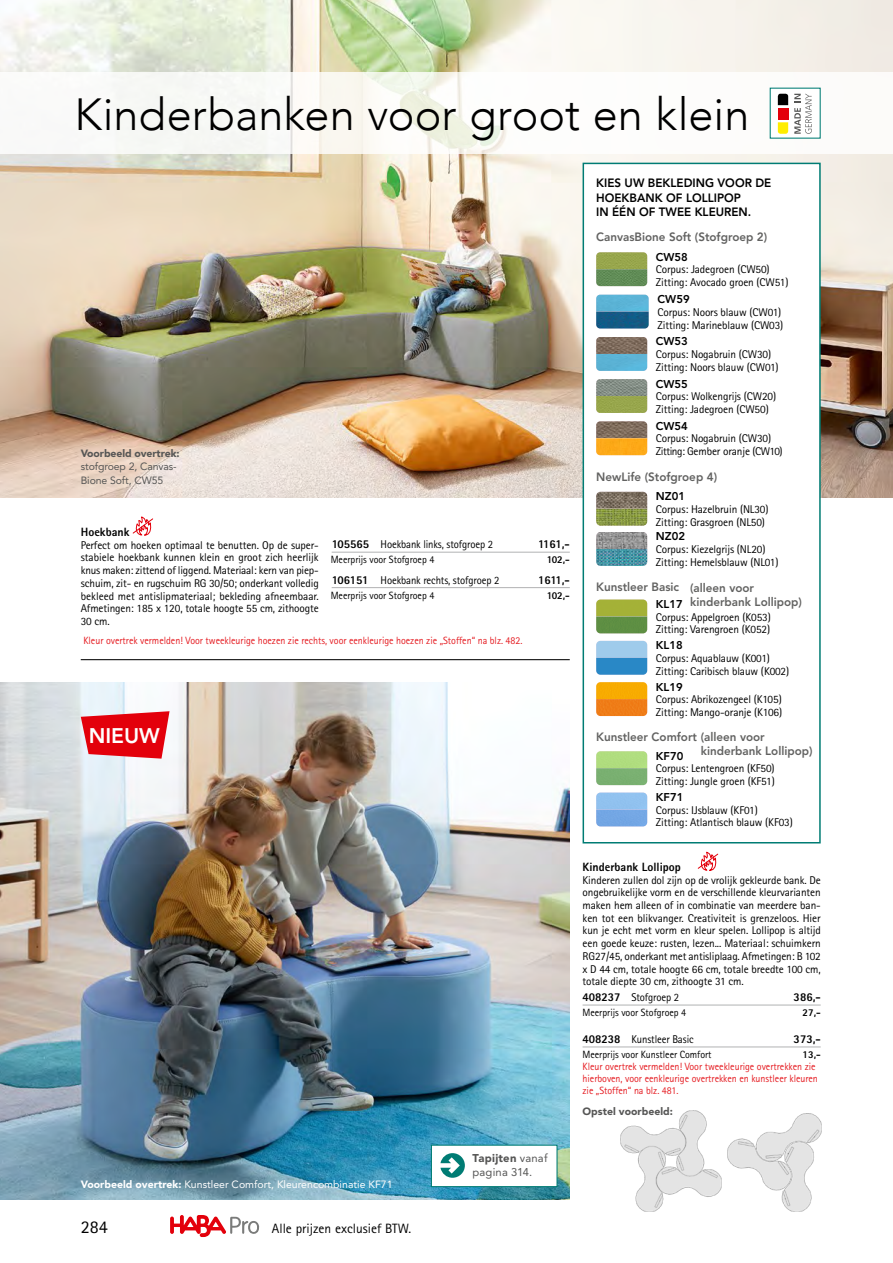
<style>
.page{position:relative;width:893px;height:1263px;background:#fff}
.page>*{position:absolute;margin:0;border:0;box-sizing:border-box;transform-origin:0 0}
.t1{font:300 45px "Avenir";letter-spacing:.005em;color:#000}
.t2{font:800 21px "Avenir LT";color:#fff}
.t3{font:18px "Agfa Rotis Sans Serif";color:#000}
.t4{font:13.5px "Agfa Rotis Sans Serif";color:#000}
.t5{font:800 12px/14.4px "Avenir LT";color:#626261}
.t6{font:800 12px/14.4px "Avenir LT";color:#000}
.t7{font:800 12px "Agfa Rotis Sans Serif";color:#000}
.t8{font:800 12px "Agfa Rotis Sans Serif";color:#000;scale:.95 1}
.t9{font:11.25px/12.8px "Agfa Rotis Sans Serif";letter-spacing:-.01em;color:#000}
.t10{font:11.25px "Agfa Rotis Sans Serif";letter-spacing:-.01em;color:#000;scale:.95 1}
.t11{font:800 11.25px "Avenir LT";color:#000}
.t12{font:11.25px/13.5px "Avenir LT";letter-spacing:.015em;color:#565655}
.t13{font:10.5px/12px "Agfa Rotis Sans Serif";color:#e51b21;scale:.95 1}
.t14{font:10.5px "Agfa Rotis Sans Serif";color:#000;scale:.95 1}
.t15{font:10.5px "Avenir LT";color:#fff}
.t16{font:900 10.5px "Avenir LT";letter-spacing:-.01em;color:#565655}
.t17{font:10.5px/13.5px "Avenir LT";letter-spacing:-.01em;color:#565655}
.t18{font:800 10.5px "Agfa Rotis Sans Serif";letter-spacing:-.02em;color:#000;scale:.95 1}
.s1{font-weight:800;font-size:12px}
.s2{font-weight:900}
</style>
<div class="page">
<svg style="left:170px;top:1215px;width:89px;height:22px"></svg>
<hr style="left:583px;top:1005px;width:238px;height:1px;background:#b1b2b3">
<hr style="left:583px;top:1046px;width:238px;height:1px;background:#b1b2b3">
<hr style="left:332px;top:552px;width:238px;height:1px;background:#b1b2b3">
<hr style="left:332px;top:587px;width:238px;height:1px;background:#b1b2b3">
<hr style="left:81px;top:659px;width:489px;height:1px;background:#000">
<img style="left:0;top:0;width:893px;height:498px">
<div style="left:0;top:72px;width:893px;height:82px;background:#fff"></div>
<div style="left:583px;top:163px;width:238px;height:680px;background:#fff;border:2px solid #007c74"></div>
<svg style="left:596px;top:252px;width:51px;height:34px;background:#7f9b55"></svg>
<svg style="left:596px;top:295px;width:53px;height:33px;background:#3b89af"></svg>
<svg style="left:596px;top:337px;width:51px;height:34px;background:#6e919b"></svg>
<svg style="left:596px;top:379px;width:51px;height:34px;background:#8f9b6b"></svg>
<svg style="left:596px;top:421px;width:51px;height:34px;background:#c08d3f"></svg>
<svg style="left:596px;top:492px;width:51px;height:34px;background:#868858"></svg>
<svg style="left:596px;top:532px;width:51px;height:34px;background:#70949d"></svg>
<svg style="left:794px;top:94px;width:18px;height:40px"></svg>
<svg style="left:778px;top:94px;width:10px;height:11px"></svg>
<div style="left:778px;top:108px;width:10px;height:11px;background:#e3000b"></div>
<svg style="left:778px;top:122px;width:10px;height:12px"></svg>
<img style="left:0;top:682px;width:570px;height:517px">
<img style="left:620px;top:1111px;width:101px;height:100px">
<img style="left:727px;top:1114px;width:94px;height:97px">
<svg style="left:596px;top:599px;width:51px;height:34px;background:#85a243"></svg>
<svg style="left:596px;top:641px;width:51px;height:34px;background:#67aad8"></svg>
<svg style="left:596px;top:682px;width:51px;height:34px;background:#f39510"></svg>
<svg style="left:596px;top:751px;width:51px;height:34px;background:#97c77a"></svg>
<svg style="left:596px;top:792px;width:51px;height:34px;background:#86b6ea"></svg>
<svg style="left:81px;top:711px;width:89px;height:48px;background:#e4303a"></svg>
<svg style="left:132px;top:517px;width:22px;height:19px"></svg>
<svg style="left:697px;top:852px;width:22px;height:19px"></svg>
<div style="left:431px;top:1144px;width:127px;height:43px;background:#fff;border:1px solid #007c74"></div>
<svg style="left:440px;top:1153px;width:25px;height:25px"></svg>
<h1 class="t1" style="left:74px;top:88px;width:676px">Kinderbanken voor groot en klein</h1>
<p class="t6" style="left:596px;top:176px;width:177px">KIES UW BEKLEDING VOOR DE<br>HOEKBANK OF LOLLIPOP<br>IN ÉÉN OF TWEE KLEUREN.</p>
<p class="t5" style="left:596px;top:229px;width:173px">CanvasBione Soft (Stofgroep 2)</p>
<p class="t11" style="left:656px;top:250px;width:34px">CW58</p>
<p class="t9" style="left:656px;top:263px;width:134px">Corpus: Jadegroen (CW50)<br>Zitting: Avocado groen (CW51)</p>
<p class="t11" style="left:658px;top:293px;width:34px">CW59</p>
<p class="t9" style="left:658px;top:305px;width:127px">Corpus: Noors blauw (CW01)<br>Zitting: Marineblauw (CW03)</p>
<p class="t11" style="left:656px;top:335px;width:34px">CW53</p>
<p class="t9" style="left:656px;top:348px;width:124px">Corpus: Nogabruin (CW30)<br>Zitting: Noors blauw (CW01)</p>
<p class="t11" style="left:656px;top:377px;width:34px">CW55</p>
<p class="t9" style="left:656px;top:390px;width:122px">Corpus: Wolkengrijs (CW20)<br>Zitting: Jadegroen (CW50)</p>
<p class="t16" style="left:81px;top:447px;width:100px">Voorbeeld overtrek:</p>
<p class="t17" style="left:81px;top:460px;width:97px">stofgroep 2, Canvas-<br>Bione Soft, CW55</p>
<p class="t7" style="left:81px;top:524px;width:50px">Hoekbank</p>
<p class="t9" style="left:81px;top:538px;width:240px;text-align:justify">Perfect om hoeken optimaal te benutten. Op de super&shy;stabiele hoekbank kunnen klein en groot zich heerlijk knus maken: zittend of liggend. Materiaal: kern van piep&shy;schuim, zit- en rugschuim RG 30/50; onderkant volledig bekleed met antislipmateriaal; bekleding afneembaar.<br>Afmetingen: 185 x 120, totale hoogte 55 cm, zithoogte 30 cm.</p>
<p class="t10" style="left:332px;top:538px;width:171px"><span class="s1">105565</span> Hoekbank links, stofgroep 2</p>
<p class="t8" style="left:538px;top:537px;width:35px">1161,-</p>
<p class="t10" style="left:332px;top:573px;width:178px"><span class="s1">106151</span> Hoekbank rechts, stofgroep 2</p>
<p class="t8" style="left:538px;top:572px;width:35px">1611,-</p>
<p class="t14" style="left:331px;top:553px;width:111px">Meerprijs voor Stofgroep 4</p>
<p class="t18" style="left:547px;top:553px;width:26px">102,-</p>
<p class="t14" style="left:331px;top:590px;width:111px">Meerprijs voor Stofgroep 4</p>
<p class="t18" style="left:547px;top:589px;width:26px">102,-</p>
<p class="t13" style="left:83px;top:634px;width:464px">Kleur overtrek vermelden! Voor tweekleurige hoezen zie rechts, voor eenkleurige hoezen zie „Stoffen“ na blz. 482.</p>
<p class="t11" style="left:656px;top:419px;width:34px">CW54</p>
<p class="t9" style="left:656px;top:432px;width:128px">Corpus: Nogabruin (CW30)<br>Zitting: Gember oranje (CW10)</p>
<p class="t5" style="left:596px;top:470px;width:122px">NewLife (Stofgroep 4)</p>
<p class="t11" style="left:656px;top:490px;width:31px">NZ01</p>
<p class="t9" style="left:656px;top:503px;width:114px">Corpus: Hazelbruin (NL30)<br>Zitting: Grasgroen (NL50)</p>
<p class="t11" style="left:656px;top:530px;width:31px">NZ02</p>
<p class="t9" style="left:656px;top:543px;width:124px">Corpus: Kiezelgrijs (NL20)<br>Zitting: Hemelsblauw (NL01)</p>
<p class="t5" style="left:596px;top:580px;width:84px">Kunstleer Basic</p>
<p class="t11" style="left:656px;top:597px;width:28px">KL17</p>
<p class="t5" style="left:690px;top:580px;width:113px">(alleen voor kinderbank Lollipop)</p>
<p class="t9" style="left:656px;top:610px;width:116px">Corpus: Appelgroen (K053)<br>Zitting: Varengroen (K052)</p>
<p class="t11" style="left:656px;top:639px;width:28px">KL18</p>
<p class="t9" style="left:656px;top:652px;width:135px">Corpus: Aquablauw (K001)<br>Zitting: Caribisch blauw (K002)</p>
<p class="t11" style="left:656px;top:680px;width:28px">KL19</p>
<p class="t9" style="left:656px;top:693px;width:128px">Corpus: Abrikozengeel (K105)<br>Zitting: Mango-oranje (K106)</p>
<h2 class="t2" style="left:89px;top:724px;width:73px">NIEUW</h2>
<p class="t5" style="left:596px;top:729px;width:170px">Kunstleer Comfort (alleen voor</p>
<p class="t11" style="left:656px;top:749px;width:29px">KF70</p>
<p class="t5" style="left:701px;top:744px;width:113px">kinderbank Lollipop)</p>
<p class="t9" style="left:656px;top:762px;width:121px">Corpus: Lentengroen (KF50)<br>Zitting: Jungle groen (KF51)</p>
<p class="t11" style="left:656px;top:790px;width:29px">KF71</p>
<p class="t9" style="left:656px;top:803px;width:138px">Corpus: IJsblauw (KF01)<br>Zitting: Atlantisch blauw (KF03)</p>
<p class="t7" style="left:583px;top:859px;width:100px">Kinderbank Lollipop</p>
<p class="t9" style="left:583px;top:873px;width:240px;text-align:justify">Kinderen zullen dol zijn op de vrolijk gekleurde bank. De ongebruikelijke vorm en de verschillende kleurvarianten maken hem alleen of in combinatie van meerdere ban&shy;ken tot een blikvanger. Creativiteit is grenzeloos. Hier kun je echt met vorm en kleur spelen. Lollipop is altijd een goede keuze: rusten, lezen... Materiaal: schuimkern RG27/45, onderkant met antisliplaag. Afmetingen: B 102 x D 44 cm, totale hoogte 66 cm, totale breedte 100 cm, totale diepte 30 cm, zithoogte 31 cm.</p>
<p class="t10" style="left:583px;top:991px;width:103px"><span class="s1">408237</span> Stofgroep 2</p>
<p class="t8" style="left:794px;top:989px;width:30px">386,-</p>
<p class="t10" style="left:583px;top:1033px;width:118px"><span class="s1">408238</span> Kunstleer Basic</p>
<p class="t8" style="left:794px;top:1031px;width:30px">373,-</p>
<p class="t13" style="left:583px;top:1060px;width:249px">Kleur overtrek vermelden! Voor tweekleurige overtrekken zie hierboven, voor eenkleurige overtrekken en kunstleer kleuren zie „Stoffen“ na blz. 481.</p>
<p class="t14" style="left:583px;top:1007px;width:111px">Meerprijs voor Stofgroep 4</p>
<p class="t18" style="left:803px;top:1006px;width:21px">27,-</p>
<p class="t14" style="left:583px;top:1048px;width:137px">Meerprijs voor Kunstleer Comfort</p>
<p class="t18" style="left:803px;top:1047px;width:21px">13,-</p>
<p class="t15" style="left:81px;top:1178px;width:313px"><span class="s2">Voorbeeld overtrek:</span> Kunstleer Comfort, Kleurencombinatie KF71</p>
<h3 class="t3" style="left:81px;top:1216px;width:28px">284</h3>
<p class="t4" style="left:272px;top:1221px;width:141px">Alle prijzen exclusief BTW.</p>
<p class="t12" style="left:473px;top:1151px;width:77px"><span class="s2">Tapijten</span> vanaf pagina 314.</p>
<p class="t16" style="left:583px;top:1105px;width:92px">Opstel voorbeeld:</p>
</div>
